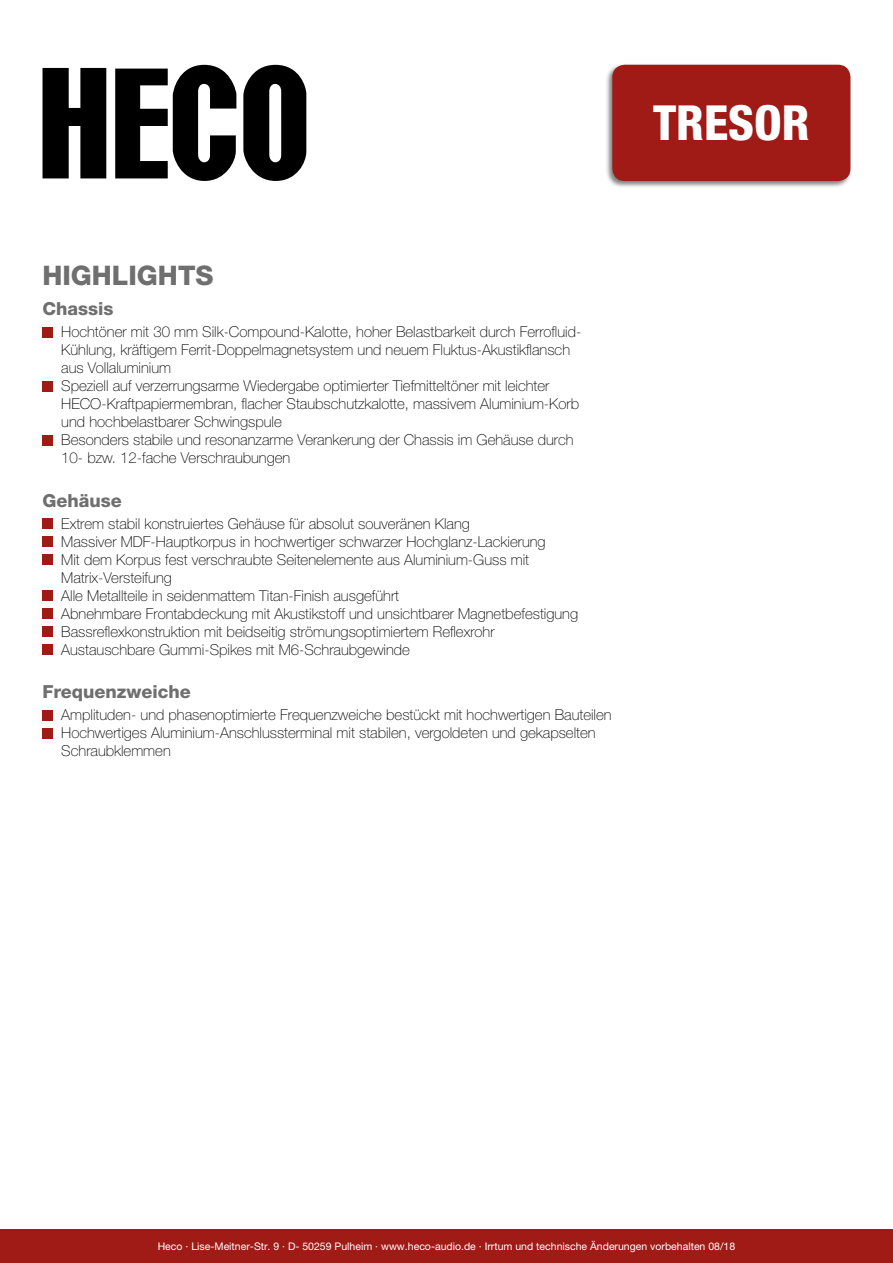
<style>
.page{position:relative;width:893px;height:1263px;background:#fff}
.page>*{position:absolute;margin:0;border:0;box-sizing:border-box;transform-origin:0 0}
.t1{font:800 condensed 48.3px "Helvetica Neue LT Std";color:#fff}
.t2{font:800 27px "Helvetica Neue LT Std";color:#706f6f}
.t3{font:800 18px "Helvetica Neue LT Std";color:#706f6f}
.t4{font:100 15px/18px "Helvetica Neue LT Std";color:#000}
.t5{font:10.5px "Helvetica Neue LT Std";color:#fff}
</style>
<div class="page">
<svg style="left:43px;top:68px;width:63px;height:110px"></svg>
<svg style="left:115px;top:65px;width:121px;height:116px"></svg>
<svg style="left:243px;top:65px;width:63px;height:116px"></svg>
<div style="left:605px;top:63px;width:247px;height:126px;background:#000;opacity:.5"></div>
<div style="left:612px;top:65px;width:238px;height:116px;background:#a01a16;border-radius:12px"></div>
<div style="left:0;top:1229px;width:893px;height:34px;background:#a01a16"></div>
<div style="left:42px;top:327px;width:11px;height:10px;background:#a01a16"></div>
<div style="left:42px;top:381px;width:11px;height:10px;background:#a01a16"></div>
<div style="left:42px;top:435px;width:11px;height:10px;background:#a01a16"></div>
<div style="left:42px;top:518px;width:11px;height:11px;background:#a01a16"></div>
<div style="left:42px;top:536px;width:11px;height:11px;background:#a01a16"></div>
<div style="left:42px;top:554px;width:11px;height:11px;background:#a01a16"></div>
<div style="left:42px;top:590px;width:11px;height:11px;background:#a01a16"></div>
<div style="left:42px;top:608px;width:11px;height:11px;background:#a01a16"></div>
<div style="left:42px;top:626px;width:11px;height:11px;background:#a01a16"></div>
<div style="left:42px;top:644px;width:11px;height:11px;background:#a01a16"></div>
<div style="left:42px;top:710px;width:11px;height:10px;background:#a01a16"></div>
<div style="left:42px;top:728px;width:11px;height:10px;background:#a01a16"></div>
<h1 class="t1" style="left:653px;top:93px;width:158px">TRESOR</h1>
<h2 class="t2" style="left:42px;top:259px;width:173px">HIGHLIGHTS</h2>
<p class="t3" style="left:42px;top:298px;width:73px">Chassis</p>
<p class="t4" style="left:61px;top:323px;width:522px">Hochtöner mit 30 mm Silk-Compound-Kalotte, hoher Belastbarkeit durch Ferrofluid-Kühlung, kräftigem Ferrit-Doppelmagnetsystem und neuem Fluktus-Akustikflansch aus Vollaluminium<br>Speziell auf verzerrungsarme Wiedergabe optimierter Tiefmitteltöner mit leichter HECO-Kraftpapiermembran, flacher Staubschutzkalotte, massivem Aluminium-Korb und hochbelastbarer Schwingspule<br>Besonders stabile und resonanzarme Verankerung der Chassis im Gehäuse durch 10- bzw. 12-fache Verschraubungen</p>
<p class="t3" style="left:42px;top:489px;width:81px">Gehäuse</p>
<p class="t4" style="left:61px;top:514px;width:518px">Extrem stabil konstruiertes Gehäuse für absolut souveränen Klang<br>Massiver MDF-Hauptkorpus in hochwertiger schwarzer Hochglanz-Lackierung<br>Mit dem Korpus fest verschraubte Seitenelemente aus Aluminium-Guss mit Matrix-Versteifung<br>Alle Metallteile in seidenmattem Titan-Finish ausgeführt<br>Abnehmbare Frontabdeckung mit Akustikstoff und unsichtbarer Magnetbefestigung Bassreflexkonstruktion mit beidseitig strömungsoptimiertem Reflexrohr Austauschbare Gummi-Spikes mit M6-Schraubgewinde</p>
<p class="t3" style="left:42px;top:681px;width:150px">Frequenzweiche</p>
<p class="t4" style="left:61px;top:706px;width:552px">Amplituden- und phasenoptimierte Frequenzweiche bestückt mit hochwertigen Bauteilen<br>Hochwertiges Aluminium-Anschlussterminal mit stabilen, vergoldeten und gekapselten<br>Schraubklemmen</p>
<p class="t5" style="left:158px;top:1240px;width:579px">Heco · Lise-Meitner-Str. 9 · D- 50259 Pulheim · www.heco-audio.de · Irrtum und technische Änderungen vorbehalten 08/18</p>
</div>
